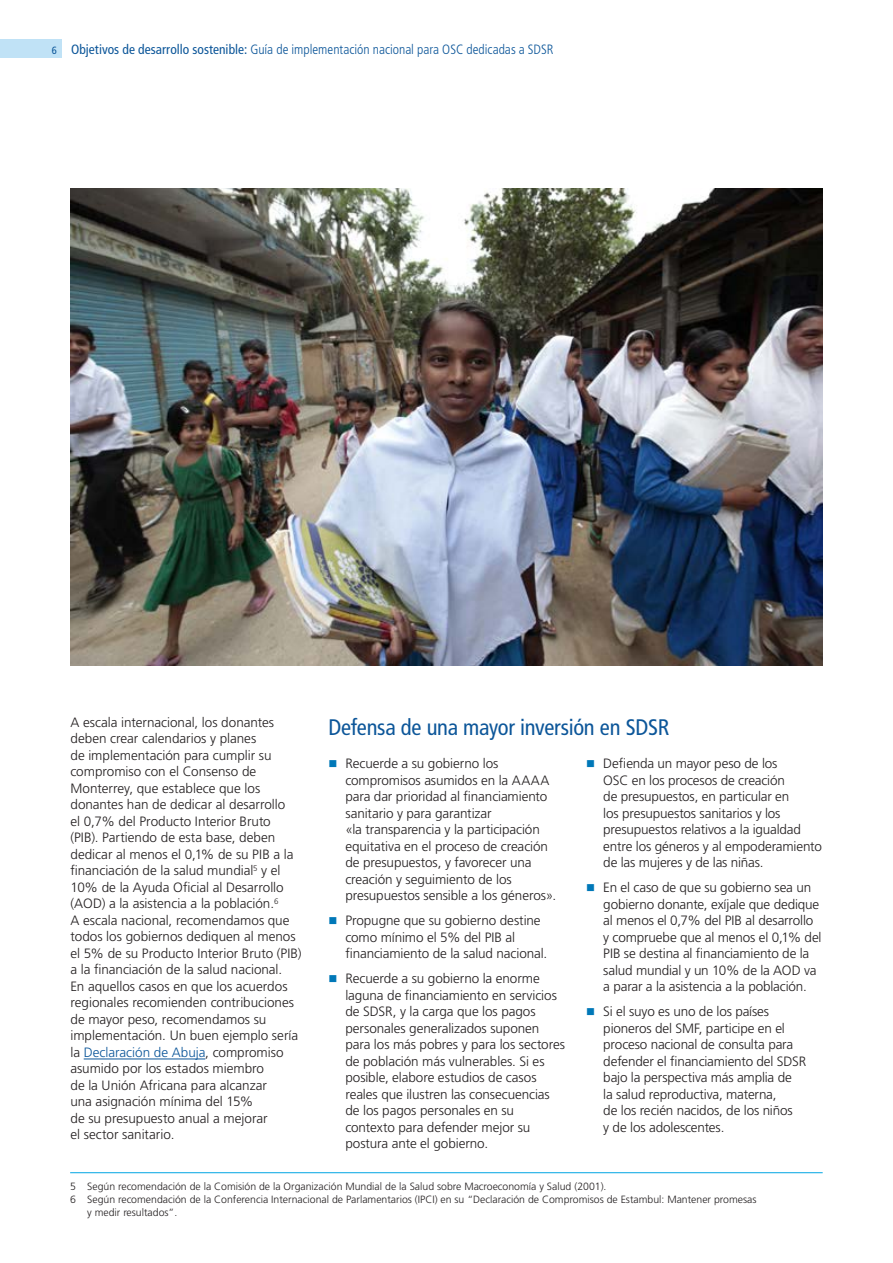
<style>
.page{position:relative;width:893px;height:1263px;background:#fff}
.page>*{position:absolute;margin:0;border:0;box-sizing:border-box;transform-origin:0 0}
.t1{font:condensed 22.5px "Frutiger LT Std";letter-spacing:-.01em;color:#0c5699}
.t2{font:300 13.5px/16.5px "Frutiger LT Std";letter-spacing:-.005em;color:#231f20}
.t3{font:300 condensed 13.5px "Frutiger LT Std";color:#0c5699}
.t4{font:300 10.5px "Frutiger LT Std";color:#231f20}
.s1{font-weight:400;font-size:10.5px}
.s2{font-weight:400}
.s3{color:#0c5699}
</style>
<div class="page">
<div style="left:0;top:39px;width:61px;height:18px;background:#c0e2f6"></div>
<hr style="left:84px;top:1058px;width:121px;height:1px;background:#0c5699">
<hr style="left:70px;top:1172px;width:753px;height:1px;background:#00a5e3">
<img style="left:70px;top:188px;width:752px;height:477px">
<p class="t3" style="left:52px;top:42px;width:503px"><span class="s1">6</span> <span class="s2">Objetivos de desarrollo sostenible:</span> Guía de implementación nacional para OSC dedicadas a SDSR</p>
<p class="t2" style="left:70px;top:714px;width:233px">A escala internacional, los donantes deben crear calendarios y planes<br>de implementación para cumplir su compromiso con el Consenso de Monterrey, que establece que los donantes han de dedicar al desarrollo<br>el 0,7% del Producto Interior Bruto (PIB). Partiendo de esta base, deben dedicar al menos el 0,1% de su PIB a la financiación de la salud mundial<sup>5</sup> y el 10% de la Ayuda Oficial al Desarrollo (AOD) a la asistencia a la población.<sup>6<br></sup>A escala nacional, recomendamos que todos los gobiernos dediquen al menos el 5% de su Producto Interior Bruto (PIB) a la financiación de la salud nacional.<br>En aquellos casos en que los acuerdos regionales recomienden contribuciones de mayor peso, recomendamos su implementación. Un buen ejemplo sería la <span class="s3">Declaración de Abuja</span>, compromiso asumido por los estados miembro<br>de la Unión Africana para alcanzar<br>una asignación mínima del 15%<br>de su presupuesto anual a mejorar<br>el sector sanitario.</p>
<h1 class="t1" style="left:328px;top:714px;width:342px">Defensa de una mayor inversión en SDSR</h1>
<p class="t2" style="left:603px;top:755px;width:220px">Defienda un mayor peso de los<br>OSC en los procesos de creación<br>de presupuestos, en particular en<br>los presupuestos sanitarios y los presupuestos relativos a la igualdad entre los géneros y al empoderamiento de las mujeres y de las niñas.</p>
<p class="t2" style="left:603px;top:879px;width:220px">En el caso de que su gobierno sea un gobierno donante, exíjale que dedique al menos el 0,7% del PIB al desarrollo y compruebe que al menos el 0,1% del PIB se destina al financiamiento de la salud mundial y un 10% de la AOD va a parar a la asistencia a la población.</p>
<p class="t2" style="left:603px;top:1004px;width:204px">Si el suyo es uno de los países pioneros del SMF, participe en el proceso nacional de consulta para defender el financiamiento del SDSR bajo la perspectiva más amplia de<br>la salud reproductiva, materna,<br>de los recién nacidos, de los niños<br>y de los adolescentes.</p>
<p class="t2" style="left:345px;top:755px;width:212px">Recuerde a su gobierno los compromisos asumidos en la AAAA para dar prioridad al financiamiento sanitario y para garantizar<br>«la transparencia y la participación equitativa en el proceso de creación de presupuestos, y favorecer una creación y seguimiento de los presupuestos sensible a los géneros».</p>
<p class="t2" style="left:345px;top:912px;width:203px">Propugne que su gobierno destine como mínimo el 5% del PIB al financiamiento de la salud nacional.</p>
<p class="t2" style="left:345px;top:971px;width:221px">Recuerde a su gobierno la enorme laguna de financiamiento en servicios de SDSR, y la carga que los pagos personales generalizados suponen para los más pobres y para los sectores de población más vulnerables. Si es posible, elabore estudios de casos reales que ilustren las consecuencias de los pagos personales en su contexto para defender mejor su postura ante el gobierno.</p>
<p class="t4" style="left:70px;top:1180px;width:538px">5 Según recomendación de la Comisión de la Organización Mundial de la Salud sobre Macroeconomía y Salud (2001).</p>
<p class="t4" style="left:70px;top:1193px;width:688px">6 Según recomendación de la Conferencia Internacional de Parlamentarios (IPCI) en su “Declaración de Compromisos de Estambul: Mantener promesas</p>
<p class="t4" style="left:87px;top:1206px;width:92px">y medir resultados”.</p>
</div>
